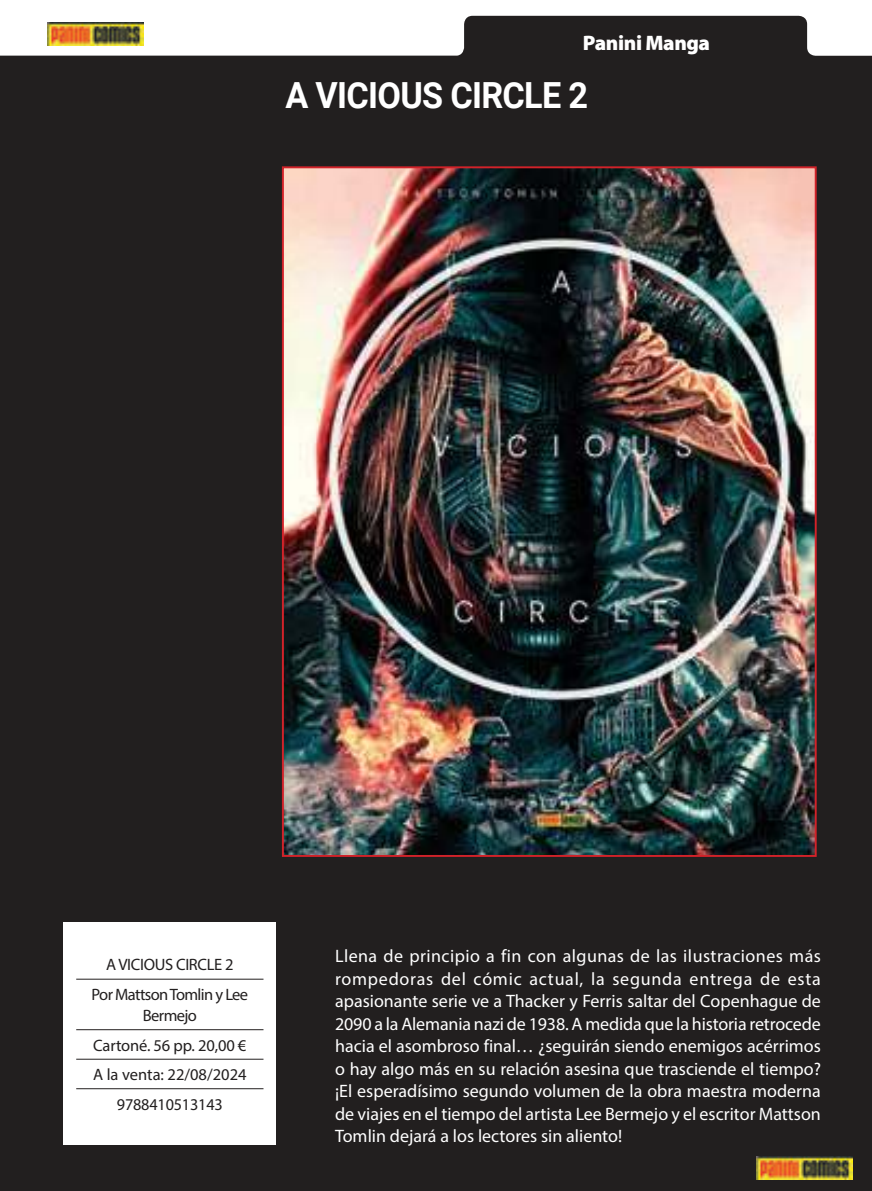
<style>
.page{position:relative;width:872px;height:1191px;background:#221f1f}
.page>*{position:absolute;margin:0;border:0;box-sizing:border-box;transform-origin:0 0}
.t1{font:700 36px "Roboto";letter-spacing:-.02em;color:#fff;scale:.95 1}
.t2{font:900 21px "Myriad Pro";letter-spacing:-.02em;color:#fff}
.t3{font:18px/22.5px "Myriad Pro";color:#fff;text-align:justify}
.t4{font:16.5px/29.5px "Myriad Pro";letter-spacing:-.015em;color:#221f1f;text-align:center}
.t5{font:16.5px/29.5px "Myriad Pro";letter-spacing:-.04em;color:#221f1f;text-align:center}
</style>
<div class="page">
<img style="left:756px;top:1156px;width:96px;height:23px">
<img style="left:285px;top:169px;width:528px;height:685px">
<div style="left:63px;top:922px;width:213px;height:223px;background:#fff"></div>
<hr style="left:76px;top:979px;width:187px;height:1px;background:#221f1f">
<hr style="left:76px;top:1029px;width:187px;height:1px;background:#221f1f">
<hr style="left:76px;top:1059px;width:187px;height:1px;background:#221f1f">
<hr style="left:76px;top:1088px;width:187px;height:1px;background:#221f1f">
<svg style="left:0;top:0;width:872px;height:56px;fill:#fff"></svg>
<img style="left:48px;top:23px;width:96px;height:22px">
<p class="t2" style="left:583px;top:35px;width:129px">Panini Manga</p>
<h1 class="t1" style="left:285px;top:81px;width:320px">A VICIOUS CIRCLE 2</h1>
<p class="t5" style="left:92px;top:950px;width:158px">A VICIOUS CIRCLE 2<br>Por Mattson Tomlin y Lee</p>
<p class="t4" style="left:93px;top:1001px;width:155px">Bermejo<br>Cartoné. 56 pp. 20,00 €<br>A la venta: 22/08/2024<br>9788410513143</p>
<p class="t3" style="left:335px;top:945px;width:487px">Llena de principio a fin con algunas de las ilustraciones más rompedoras del cómic actual, la segunda entrega de esta apasionante serie ve a Thacker y Ferris saltar del Copenhague de 2090 a la Alemania nazi de 1938. A medida que la historia retrocede hacia el asombroso final… ¿seguirán siendo enemigos acérrimos o hay algo más en su relación asesina que trasciende el tiempo? ¡El esperadísimo segundo volumen de la obra maestra moderna de viajes en el tiempo del artista Lee Bermejo y el escritor Mattson Tomlin dejará a los lectores sin aliento!</p>
</div>
